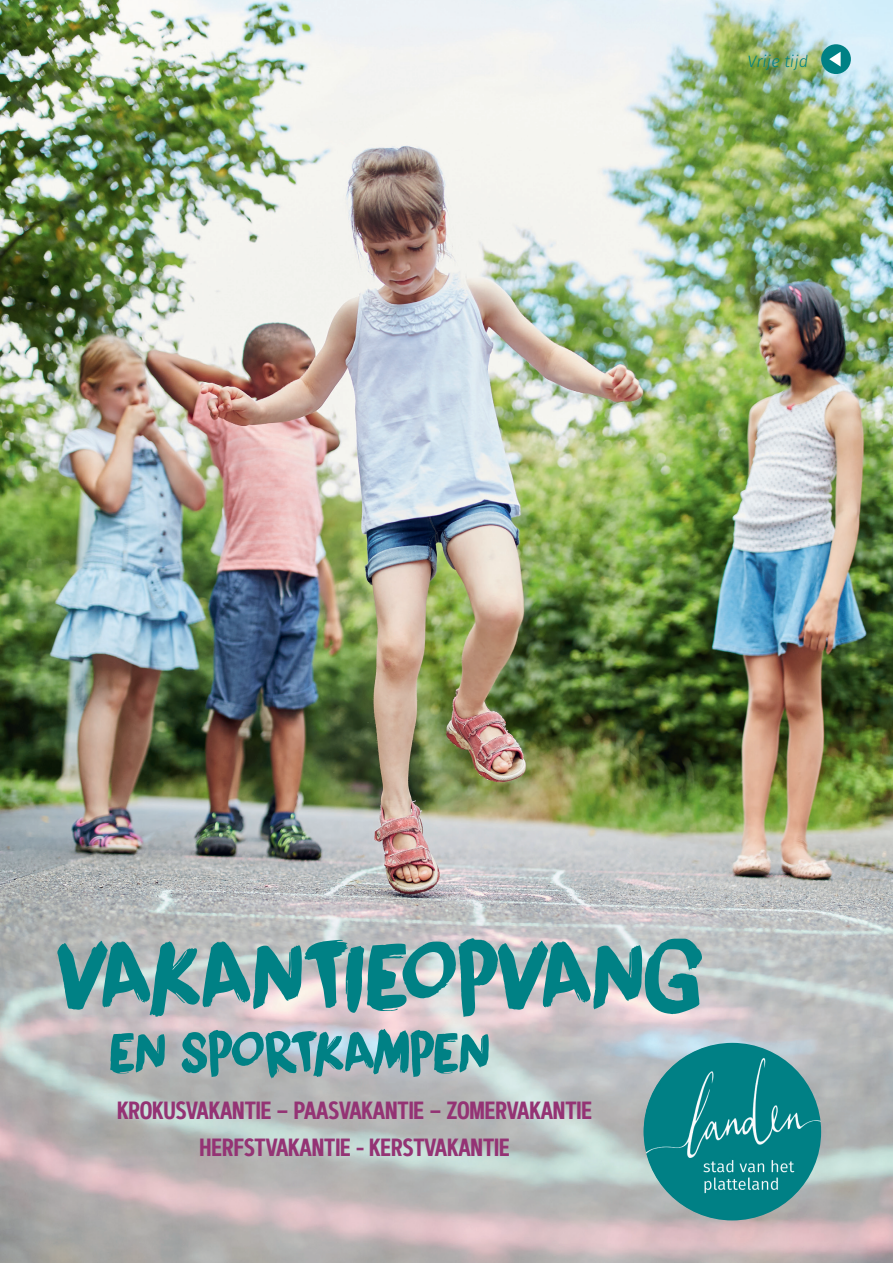
<style>
.page{position:relative;width:893px;height:1263px;background:#fff}
.page>*{position:absolute;margin:0;border:0;box-sizing:border-box;transform-origin:0 0}
.t1{font:93.45px "DK Liquid Embrace";letter-spacing:-.03em;color:#008185}
.t2{font:56.1px "DK Liquid Embrace";letter-spacing:-.03em;color:#008185}
.t3{font:600 24.9px/36.8px "Artegra Sans Condensed";letter-spacing:-.03em;color:#943374;text-align:center}
.t4{font:italic 300 16.5px "Fira Sans";color:#008185}
</style>
<div class="page">
<img style="left:0;top:0;width:893px;height:1263px">
<div style="left:821px;top:44px;width:30px;height:30px;background:#008185;border-radius:50%"></div>
<svg style="left:829px;top:52px;width:12px;height:15px"></svg>
<img style="left:643px;top:1043px;width:178px;height:177px;border-radius:89px">
<p class="t4" style="left:747px;top:50px;width:62px">Vrije tijd</p>
<h1 class="t1" style="left:55px;top:908px;width:652px">VAKANTIEOPVANG</h1>
<h2 class="t2" style="left:109px;top:1012px;width:383px">EN SPORTKAMPEN</h2>
<p class="t3" style="left:117px;top:1092px;width:477px">KROKUSVAKANTIE – PAASVAKANTIE – ZOMERVAKANTIE<br>HERFSTVAKANTIE - KERSTVAKANTIE</p>
</div>
